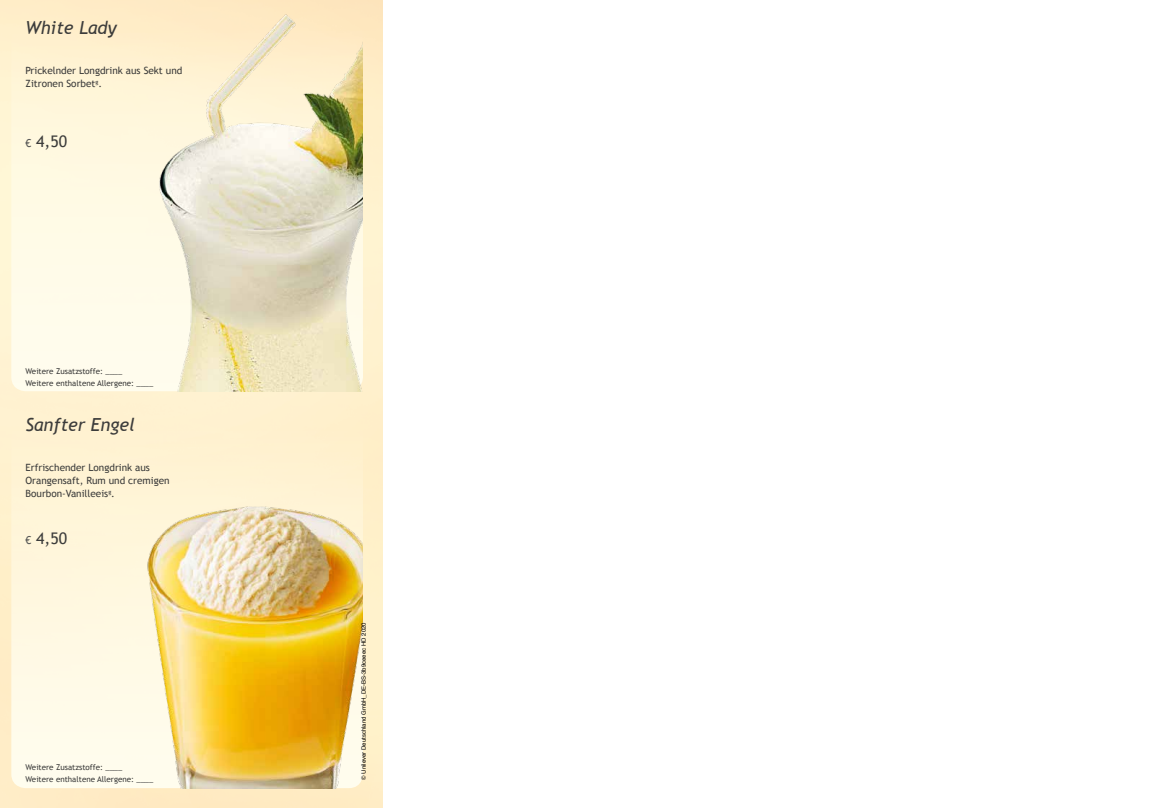
<style>
.page{position:relative;width:1157px;height:808px;background:#fff}
.page>*{position:absolute;margin:0;border:0;box-sizing:border-box;transform-origin:0 0}
.t1{font:italic 18px "Trebuchet MS";color:#3c3c3b}
.t2{font:16px "Trebuchet MS";color:#3c3c3b}
.t3{font:10px/13px "Trebuchet MS";color:#3c3c3b}
.t4{font:8px/12px "Trebuchet MS";color:#3c3c3b}
.t5{font:6px "Helvetica";color:#000}
.s1{font-size:11px;color:#575756}
</style>
<div class="page">
<img style="left:0;top:0;width:383px;height:808px">
<img style="left:11px;top:11px;width:352px;height:380px">
<img style="left:11px;top:408px;width:352px;height:380px">
<h1 class="t1" style="left:26px;top:17px;width:92px">White Lady</h1>
<p class="t3" style="left:26px;top:64px;width:158px">Prickelnder Longdrink aus Sekt und<br>Zitronen Sorbet<sup>g</sup>.</p>
<h2 class="t2" style="left:26px;top:132px;width:43px"><span class="s1">€</span> 4,50</h2>
<p class="t4" style="left:26px;top:365px;width:129px">Weitere Zusatzstoffe: ____<br>Weitere enthaltene Allergene: ____</p>
<h1 class="t1" style="left:26px;top:414px;width:111px">Sanfter Engel</h1>
<p class="t3" style="left:26px;top:461px;width:146px">Erfrischender Longdrink aus<br>Orangensaft, Rum und cremigen<br>Bourbon-Vanilleeis<sup>g</sup>.</p>
<h2 class="t2" style="left:26px;top:529px;width:43px"><span class="s1">€</span> 4,50</h2>
<p class="t4" style="left:26px;top:762px;width:129px">Weitere Zusatzstoffe: ____<br>Weitere enthaltene Allergene: ____</p>
<p class="t5" style="left:359px;top:780px;width:159px;rotate:-90deg">© Unilever Deutschland GmbH_DE-BS-3b9ceeec HD 2020</p>
</div>
